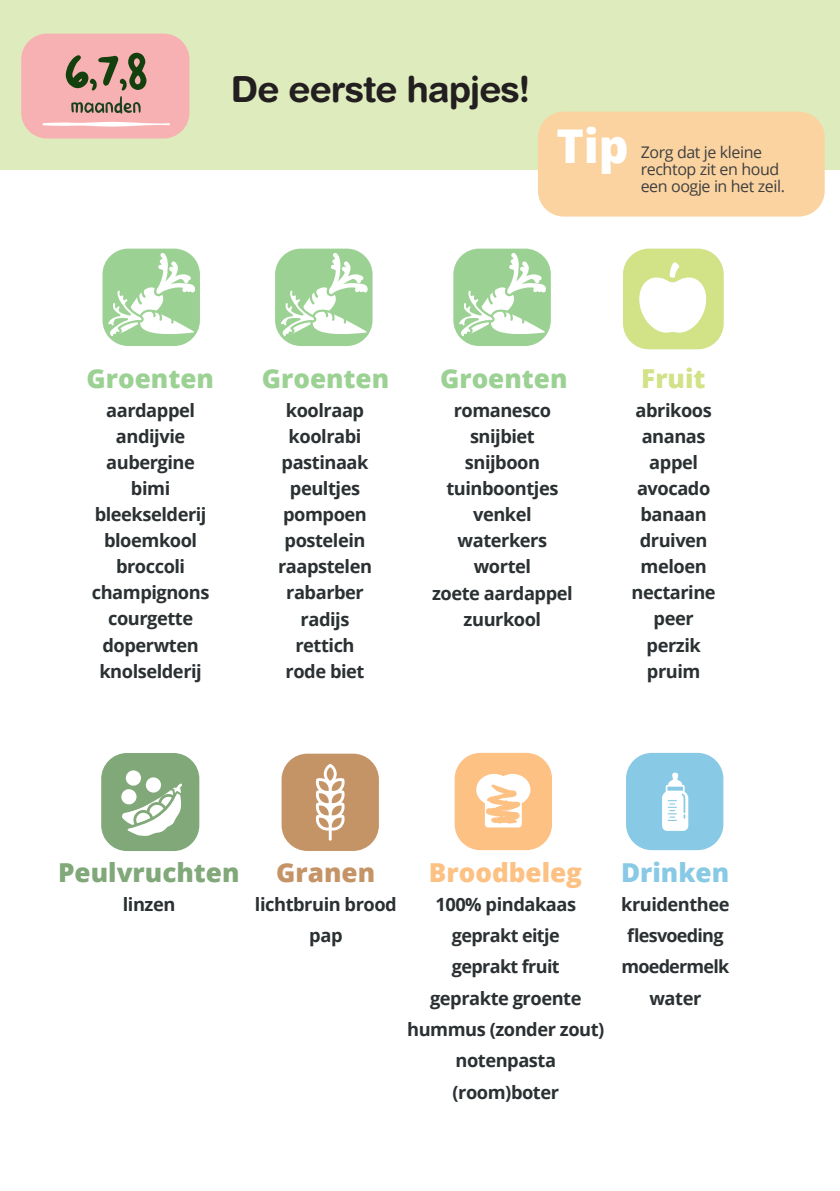
<style>
.page{position:relative;width:840px;height:1191px;background:#fff}
.page>*{position:absolute;margin:0;border:0;box-sizing:border-box;transform-origin:0 0}
.t1{font:102px "Suiren Regular BR Regular";color:#14400e}
.t2{font:800 46.6px "Open Sans";color:#fff}
.t3{font:700 36px "Helvetica Rounded LT Std";letter-spacing:-.025em;color:#231f20}
.t4{font:800 26px "Open Sans";color:#9cd194}
.t5{font:800 26px "Open Sans";color:#80a879}
.t6{font:800 26px "Open Sans";color:#fcc183}
.t7{font:800 26px "Open Sans";color:#88cae5}
.t8{font:800 26px "Open Sans";color:#c59466}
.t9{font:800 26px "Open Sans";color:#d2e287}
.t10{font:700 18.2px/26px "Open Sans";letter-spacing:-.025em;color:#2b3032;text-align:center}
.t11{font:700 18px/31.2px "Open Sans";letter-spacing:-.035em;color:#2b3032}
.t12{font:16px/17px "Open Sans";letter-spacing:-.025em;color:#3f3f40}
</style>
<div class="page">
<div style="left:454px;top:753px;width:97px;height:97px;background:#fcc183;border-radius:26px"></div>
<div style="left:625px;top:753px;width:98px;height:97px;background:#88cae5;border-radius:26px"></div>
<div style="left:0;top:0;width:839px;height:169px;background:#ddebbd"></div>
<svg style="left:476px;top:774px;width:54px;height:53px"></svg>
<svg style="left:662px;top:772px;width:26px;height:59px"></svg>
<div style="left:102px;top:249px;width:98px;height:97px;background:#9cd194;border-radius:26px"></div>
<svg style="left:106px;top:251px;width:92px;height:88px"></svg>
<div style="left:275px;top:249px;width:97px;height:97px;background:#9cd194;border-radius:26px"></div>
<svg style="left:278px;top:251px;width:93px;height:88px"></svg>
<div style="left:453px;top:249px;width:97px;height:97px;background:#9cd194;border-radius:26px"></div>
<svg style="left:456px;top:251px;width:93px;height:88px"></svg>
<div style="left:622px;top:249px;width:101px;height:100px;background:#d2e287;border-radius:26px"></div>
<svg style="left:639px;top:262px;width:68px;height:71px"></svg>
<div style="left:281px;top:753px;width:98px;height:98px;background:#c59466;border-radius:26px"></div>
<svg style="left:316px;top:764px;width:29px;height:77px"></svg>
<div style="left:21px;top:34px;width:168px;height:104px;background:#f8b1b2;border-radius:26px"></div>
<svg style="left:43px;top:121px;width:127px;height:6px"></svg>
<svg style="left:71px;top:96px;width:69px;height:18px"></svg>
<div style="left:537px;top:112px;width:287px;height:104px;background:#fbd3a0;border-radius:26px"></div>
<div style="left:101px;top:753px;width:98px;height:98px;background:#80a879;border-radius:26px"></div>
<svg style="left:121px;top:770px;width:61px;height:66px"></svg>
<h1 class="t1" style="left:64px;top:-9px;width:86px">6,7,8</h1>
<h3 class="t3" style="left:231px;top:67px;width:301px">De eerste hapjes!</h3>
<h2 class="t2" style="left:556px;top:111px;width:74px">Tip</h2>
<p class="t12" style="left:640px;top:143px;width:146px">Zorg dat je kleine rechtop zit en houd een oogje in het zeil.</p>
<h3 class="t4" style="left:262px;top:359px;width:129px">Groenten</h3>
<h3 class="t4" style="left:440px;top:359px;width:129px">Groenten</h3>
<h3 class="t4" style="left:87px;top:359px;width:129px">Groenten</h3>
<p class="t10" style="left:92px;top:397px;width:119px">aardappel andijvie aubergine bimi bleekselderij bloemkool broccoli champignons courgette doperwten knolselderij</p>
<p class="t10" style="left:278px;top:397px;width:95px">koolraap koolrabi pastinaak peultjes pompoen postelein raapstelen rabarber radijs rettich rode biet</p>
<p class="t10" style="left:432px;top:397px;width:142px">romanesco snijbiet snijboon tuinboontjes venkel waterkers wortel<br>zoete aardappel zuurkool</p>
<h3 class="t9" style="left:641px;top:359px;width:66px">Fruit</h3>
<p class="t10" style="left:631px;top:397px;width:86px">abrikoos ananas appel avocado banaan druiven meloen nectarine peer perzik pruim</p>
<h3 class="t5" style="left:58px;top:853px;width:183px">Peulvruchten</h3>
<p class="t10" style="left:123px;top:890px;width:54px">linzen</p>
<h3 class="t8" style="left:276px;top:853px;width:100px">Granen</h3>
<p class="t10" style="left:255px;top:888px;width:143px;line-height:31.2px">lichtbruin brood pap</p>
<h3 class="t6" style="left:428px;top:853px;width:155px">Broodbeleg</h3>
<p class="t10" style="left:435px;top:890px;width:142px">100% pindakaas</p>
<p class="t11" style="left:451px;top:919px;width:109px">geprakt eitje geprakt fruit</p>
<p class="t10" style="left:407px;top:982px;width:199px;line-height:31.2px">geprakte groente hummus (zonder zout) notenpasta (room)boter</p>
<h3 class="t7" style="left:620px;top:853px;width:110px">Drinken</h3>
<p class="t10" style="left:620px;top:890px;width:110px">kruidenthee</p>
<p class="t11" style="left:621px;top:919px;width:109px;text-align:center">flesvoeding moedermelk</p>
<p class="t10" style="left:649px;top:984px;width:53px">water</p>
</div>
